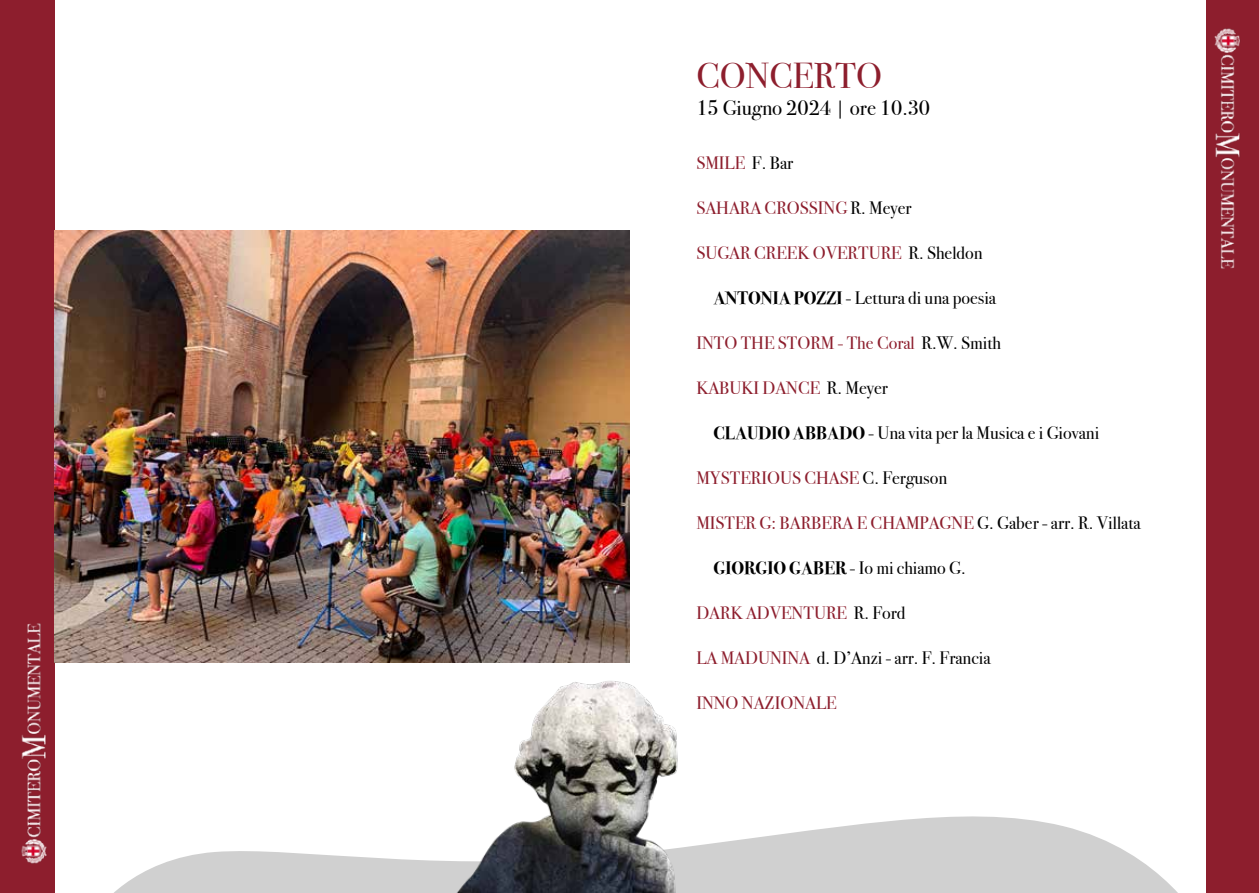
<style>
.page{position:relative;width:1259px;height:893px;background:#fff}
.page>*{position:absolute;margin:0;border:0;box-sizing:border-box;transform-origin:0 0}
.t1{font:36px "Bodoni Svty Two ITCTT";color:#8d1e2d}
.t2{font:21px "Bodoni Svty Two ITCTT";color:#000}
.t3{font:18px "Bodoni Svty Two ITCTT";color:#8d1e2d}
.t4{font:18px "Bodoni Svty Two ITCTT";color:#000}
.s1{color:#000}
.s2{font-weight:700}
.s3{color:#8d1e2d}
</style>
<div class="page">
<div style="left:0;top:0;width:55px;height:893px;background:#8d1e2d"></div>
<div style="left:1205px;top:0;width:54px;height:893px;background:#8d1e2d"></div>
<img style="left:21px;top:623px;width:77px;height:241px">
<img style="left:1205px;top:0;width:35px;height:324px">
<svg style="left:97px;top:802px;width:1081px;height:91px;fill:#d0d0d0"></svg>
<img style="left:446px;top:655px;width:276px;height:238px">
<img style="left:54px;top:231px;width:575px;height:431px">
<h1 class="t1" style="left:696px;top:46px;width:187px">CONCERTO</h1>
<p class="t2" style="left:696px;top:90px;width:235px">15 Giugno 2024 | ore 10.30</p>
<p class="t3" style="left:696px;top:148px;width:98px">SMILE <span class="s1">F. Bar</span></p>
<p class="t3" style="left:696px;top:193px;width:217px">SAHARA CROSSING <span class="s1">R. Meyer</span></p>
<p class="t3" style="left:696px;top:238px;width:288px">SUGAR CREEK OVERTURE <span class="s1">R. Sheldon</span></p>
<p class="t4" style="left:713px;top:283px;width:284px"><span class="s2">ANTONIA POZZI</span> - Lettura di una poesia</p>
<p class="t3" style="left:696px;top:328px;width:306px">INTO THE STORM - The Coral <span class="s1">R.W. Smith</span></p>
<p class="t3" style="left:696px;top:373px;width:193px">KABUKI DANCE <span class="s1">R. Meyer</span></p>
<p class="t4" style="left:713px;top:418px;width:387px"><span class="s2">CLAUDIO ABBADO</span> - Una vita per la Musica e i Giovani</p>
<p class="t3" style="left:696px;top:463px;width:252px">MYSTERIOUS CHASE <span class="s1">C. Ferguson</span></p>
<p class="t3" style="left:696px;top:508px;width:446px">MISTER G: BARBERA E CHAMPAGNE <span class="s1">G. Gaber - arr. R. Villata</span></p>
<p class="t4" style="left:713px;top:553px;width:254px"><span class="s2">GIORGIO GABER</span> - Io mi chiamo G.</p>
<p class="t3" style="left:696px;top:598px;width:210px">DARK ADVENTURE <span class="s1">R. Ford</span></p>
<p class="t4" style="left:696px;top:643px;width:296px"><span class="s3">LA MADUNINA</span> d. D’Anzi - arr. F. Francia</p>
<p class="t3" style="left:696px;top:688px;width:142px">INNO NAZIONALE</p>
</div>
